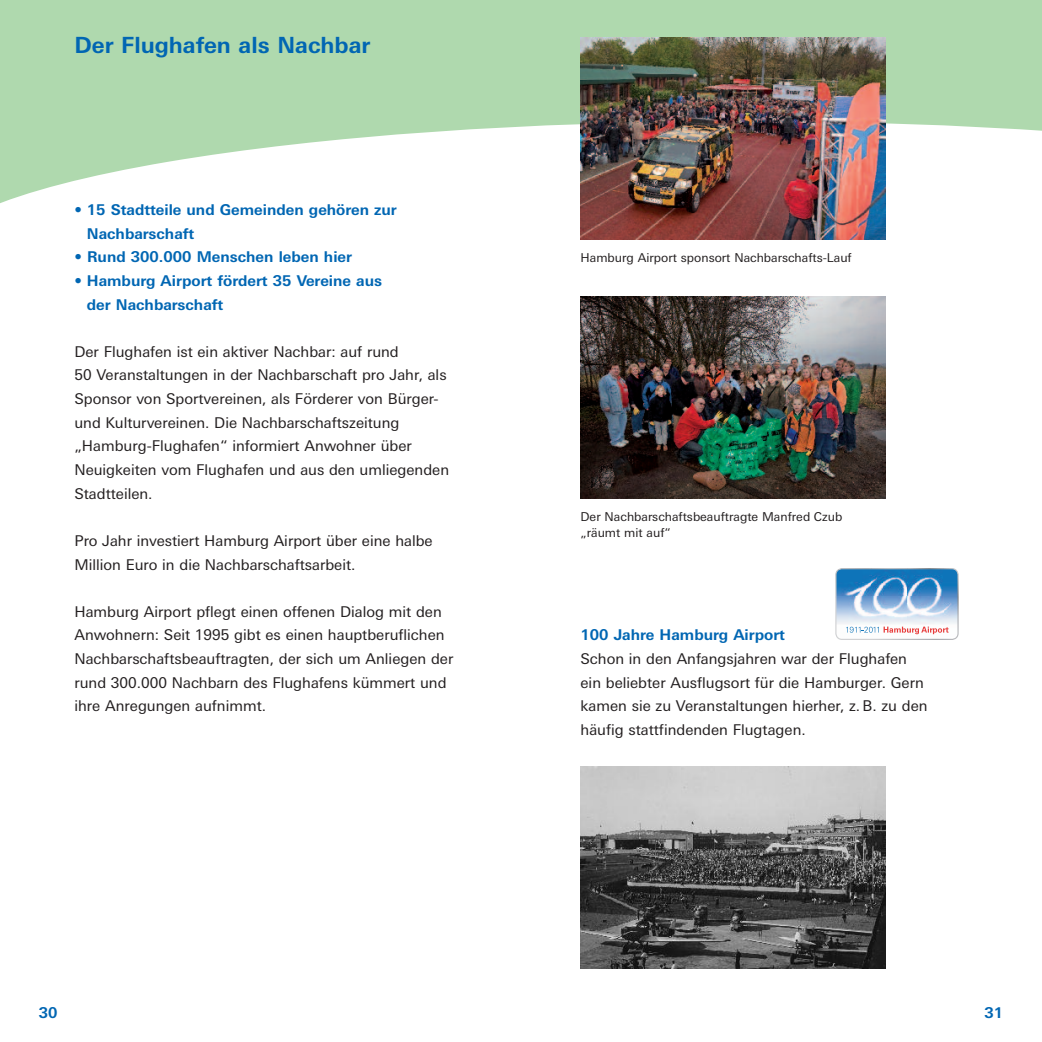
<style>
.page{position:relative;width:1042px;height:1042px;background:#fff}
.page>*{position:absolute;margin:0;border:0;box-sizing:border-box;transform-origin:0 0}
.t1{font:700 22.4px "LT Univers Basic";color:#0166b3}
.t2{font:14.88px/23.6px "LT Univers Basic";color:#231f20}
.t3{font:700 14.88px/23.6px "LT Univers Basic";color:#0166b3}
.t4{font:12.25px/15.8px "LT Univers Basic";color:#231f20}
</style>
<div class="page">
<svg style="left:0;top:0;width:1042px;height:209px;fill:#afd9ae"></svg>
<img style="left:580px;top:37px;width:305px;height:202px">
<img style="left:580px;top:296px;width:305px;height:203px">
<img style="left:580px;top:766px;width:305px;height:203px">
<svg style="left:835px;top:568px;width:123px;height:72px"></svg>
<h1 class="t1" style="left:74px;top:37px;width:297px">Der Flughafen als Nachbar</h1>
<p class="t3" style="left:87px;top:199px;width:311px;text-indent:-12px">• 15 Stadtteile und Gemeinden gehören zur<br>Nachbarschaft</p>
<p class="t3" style="left:74px;top:246px;width:279px">• Rund 300.000 Menschen leben hier</p>
<p class="t3" style="left:87px;top:270px;width:297px;text-indent:-12px">• Hamburg Airport fördert 35 Vereine aus der Nachbarschaft</p>
<p class="t2" style="left:74px;top:341px;width:376px">Der Flughafen ist ein aktiver Nachbar: auf rund<br>50 Veranstaltungen in der Nachbarschaft pro Jahr, als Sponsor von Sportvereinen, als Förderer von Bürger&shy;und Kulturvereinen. Die Nachbarschaftszeitung „Hamburg-Flughafen“ informiert Anwohner über Neuigkeiten vom Flughafen und aus den umliegenden Stadtteilen.</p>
<p class="t2" style="left:74px;top:530px;width:360px">Pro Jahr investiert Hamburg Airport über eine halbe<br>Million Euro in die Nachbarschaftsarbeit.</p>
<p class="t2" style="left:74px;top:601px;width:380px">Hamburg Airport pflegt einen offenen Dialog mit den Anwohnern: Seit 1995 gibt es einen hauptberuflichen Nachbarschaftsbeauftragten, der sich um Anliegen der rund 300.000 Nachbarn des Flughafens kümmert und ihre Anregungen aufnimmt.</p>
<p class="t4" style="left:580px;top:251px;width:273px">Hamburg Airport sponsort Nachbarschafts-Lauf</p>
<p class="t4" style="left:580px;top:510px;width:263px">Der Nachbarschaftsbeauftragte Manfred Czub „räumt mit auf“</p>
<p class="t3" style="left:580px;top:624px;width:206px">100 Jahre Hamburg Airport</p>
<p class="t2" style="left:580px;top:648px;width:348px">Schon in den Anfangsjahren war der Flughafen ein beliebter Ausflugsort für die Hamburger. Gern kamen sie zu Veranstaltungen hierher, z.B. zu den häufig stattfindenden Flugtagen.</p>
<p class="t3" style="left:39px;top:1002px;width:20px">30</p>
<p class="t3" style="left:984px;top:1002px;width:20px">31</p>
</div>
